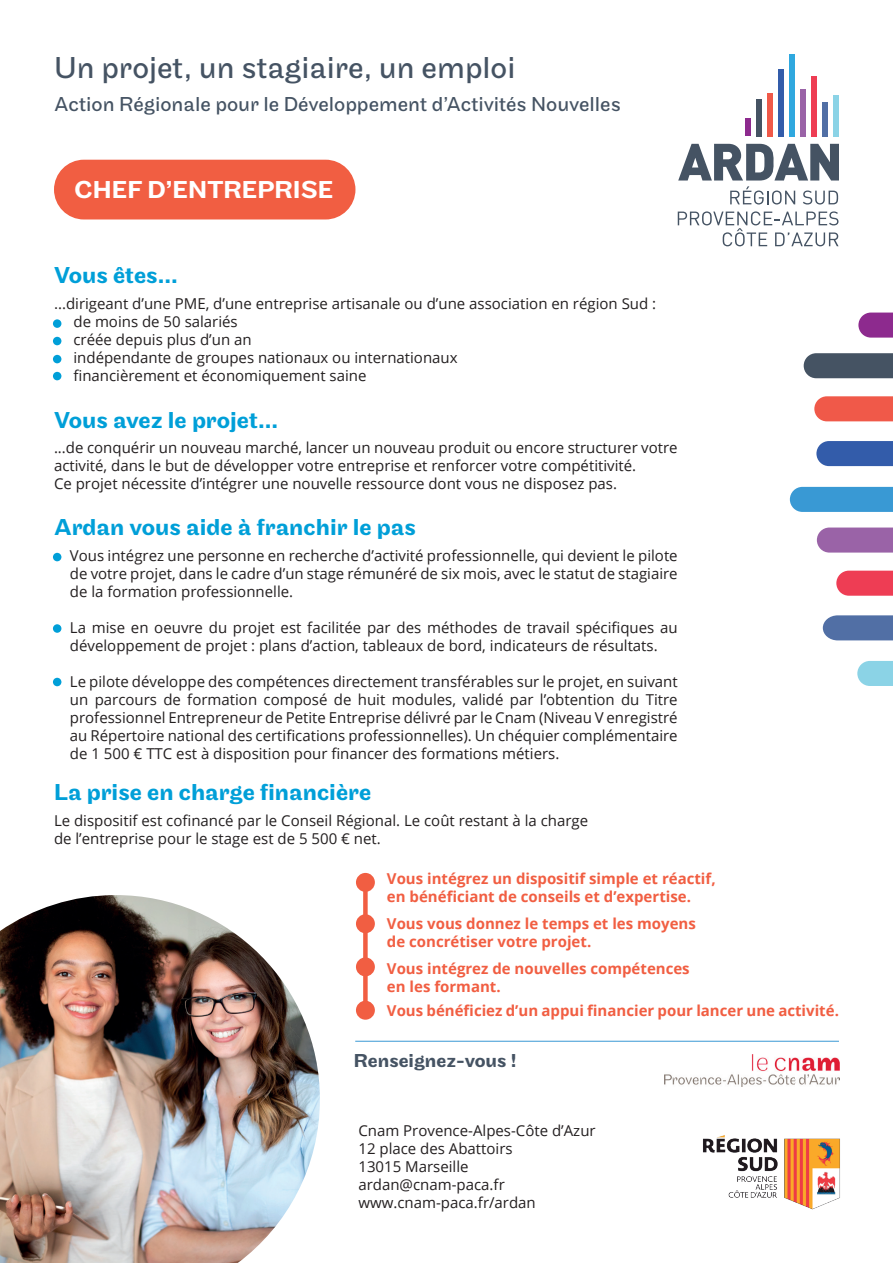
<style>
.page{position:relative;width:893px;height:1263px;background:#fff}
.page>*{position:absolute;margin:0;border:0;box-sizing:border-box;transform-origin:0 0}
.t1{font:31.5px "Maple";color:#455363}
.t2{font:500 25.5px "Maple";color:#fff}
.t3{font:500 24px "Maple";color:#009fd8}
.t4{font:21px "Maple";color:#455363}
.t5{font:500 19.5px "Maple";color:#455363}
.t6{font:15px/18px "Open Sans";color:#231f20}
.t7{font:700 15px/18px "Open Sans";color:#f15e42}
.s1{font-family:"Maple"}
</style>
<div class="page">
<svg style="left:678px;top:144px;width:161px;height:60px"></svg>
<svg style="left:678px;top:211px;width:160px;height:35px"></svg>
<div style="left:789px;top:54px;width:6px;height:82px;background:#2fa8df"></div>
<div style="left:778px;top:69px;width:6px;height:67px;background:#335caa"></div>
<div style="left:800px;top:89px;width:6px;height:47px;background:#9a63a7"></div>
<div style="left:811px;top:76px;width:6px;height:60px;background:#ee3d54"></div>
<div style="left:822px;top:102px;width:6px;height:34px;background:#516fa5"></div>
<div style="left:756px;top:99px;width:6px;height:37px;background:#455363"></div>
<div style="left:745px;top:118px;width:6px;height:18px;background:#8d2a8e"></div>
<div style="left:833px;top:95px;width:6px;height:41px;background:#8bd3e6"></div>
<div style="left:767px;top:93px;width:6px;height:43px;background:#f05949"></div>
<div style="left:54px;top:160px;width:301px;height:59px;background:#f15e42;border-radius:30px"></div>
<svg style="left:857px;top:661px;width:36px;height:25px"></svg>
<svg style="left:823px;top:615px;width:70px;height:25px;background:#5a76a9"></svg>
<svg style="left:836px;top:571px;width:57px;height:25px"></svg>
<svg style="left:817px;top:527px;width:76px;height:26px;background:#a06dad"></svg>
<svg style="left:790px;top:486px;width:103px;height:26px;background:#449fd6"></svg>
<svg style="left:814px;top:396px;width:79px;height:25px;background:#f06151"></svg>
<svg style="left:816px;top:441px;width:77px;height:25px;background:#3b62ad"></svg>
<div style="left:804px;top:353px;width:89px;height:25px;background:#455363"></div>
<svg style="left:858px;top:313px;width:35px;height:25px"></svg>
<img style="left:0;top:895px;width:320px;height:368px">
<div style="left:356px;top:873px;width:19px;height:19px;background:#f15e42;border-radius:50%"></div>
<div style="left:356px;top:914px;width:19px;height:19px;background:#f15e42;border-radius:50%"></div>
<div style="left:356px;top:957px;width:19px;height:19px;background:#f15e42;border-radius:50%"></div>
<div style="left:356px;top:1001px;width:19px;height:19px;background:#f15e42;border-radius:50%"></div>
<div style="left:363px;top:879px;width:5px;height:136px;background:#f15e42"></div>
<hr style="left:355px;top:1041px;width:484px;height:1px;background:#3999d4">
<img style="left:665px;top:1055px;width:174px;height:31px">
<div style="left:53px;top:319px;width:8px;height:9px;background:#009fd8;border-radius:50%"></div>
<div style="left:53px;top:337px;width:8px;height:8px;background:#009fd8;border-radius:50%"></div>
<div style="left:53px;top:355px;width:8px;height:8px;background:#009fd8;border-radius:50%"></div>
<div style="left:53px;top:372px;width:8px;height:8px;background:#009fd8;border-radius:50%"></div>
<div style="left:53px;top:624px;width:8px;height:9px;background:#009fd8;border-radius:50%"></div>
<div style="left:53px;top:678px;width:8px;height:8px;background:#009fd8;border-radius:50%"></div>
<div style="left:53px;top:553px;width:8px;height:8px;background:#009fd8;border-radius:50%"></div>
<img style="left:703px;top:1135px;width:137px;height:75px">
<h1 class="t1" style="left:54px;top:49px;width:463px">Un projet, un stagiaire, un emploi</h1>
<h3 class="t4" style="left:54px;top:93px;width:568px">Action Régionale pour le Développement d’Activités Nouvelles</h3>
<h2 class="t2" style="left:75px;top:175px;width:260px">CHEF D’ENTREPRISE</h2>
<h3 class="t3" style="left:54px;top:262px;width:125px">Vous êtes...</h3>
<p class="t6" style="left:73px;top:294px;width:584px;text-indent:-20px"><span class="s1">.</span>..dirigeant d’une PME, d’une entreprise artisanale ou d’une association en région Sud : de moins de 50 salariés<br>créée depuis plus d’un an<br>indépendante de groupes nationaux ou internationaux<br>financièrement et économiquement saine</p>
<h3 class="t3" style="left:54px;top:406px;width:226px">Vous avez le projet...</h3>
<p class="t6" style="left:54px;top:438px;width:625px">...de conquérir un nouveau marché, lancer un nouveau produit ou encore structurer votre activité, dans le but de développer votre entreprise et renforcer votre compétitivité.<br>Ce projet nécessite d’intégrer une nouvelle ressource dont vous ne disposez pas.</p>
<h3 class="t3" style="left:54px;top:514px;width:363px">Ardan vous aide à franchir le pas</h3>
<p class="t6" style="left:70px;top:546px;width:609px;text-align:justify">Vous intégrez une personne en recherche d’activité professionnelle, qui devient le pilote de votre projet, dans le cadre d’un stage rémunéré de six mois, avec le statut de stagiaire de la formation professionnelle.</p>
<p class="t6" style="left:70px;top:618px;width:609px">La mise en oeuvre du projet est facilitée par des méthodes de travail spécifiques au développement de projet : plans d’action, tableaux de bord, indicateurs de résultats.</p>
<p class="t6" style="left:70px;top:672px;width:609px;text-align:justify">Le pilote développe des compétences directement transférables sur le projet, en suivant un parcours de formation composé de huit modules, validé par l’obtention du Titre professionnel Entrepreneur de Petite Entreprise délivré par le Cnam (Niveau V enregistré au Répertoire national des certifications professionnelles). Un chéquier complémentaire de 1 500 € TTC est à disposition pour financer des formations métiers.</p>
<h3 class="t3" style="left:54px;top:779px;width:319px">La prise en charge financière</h3>
<p class="t6" style="left:54px;top:811px;width:536px">Le dispositif est cofinancé par le Conseil Régional. Le coût restant à la charge de l’entreprise pour le stage est de 5 500 € net.</p>
<p class="t7" style="left:387px;top:869px;width:330px">Vous intégrez un dispositif simple et réactif, en bénéficiant de conseils et d’expertise.</p>
<p class="t7" style="left:387px;top:914px;width:310px">Vous vous donnez le temps et les moyens de concrétiser votre projet.</p>
<p class="t7" style="left:387px;top:959px;width:304px">Vous intégrez de nouvelles compétences en les formant.</p>
<p class="t7" style="left:387px;top:1001px;width:453px">Vous bénéficiez d’un appui financier pour lancer une activité.</p>
<h3 class="t5" style="left:354px;top:1049px;width:164px">Renseignez-vous !</h3>
<p class="t6" style="left:358px;top:1121px;width:239px">Cnam Provence-Alpes-Côte d’Azur<br>12 place des Abattoirs<br>13015 Marseille ardan@cnam-paca.fr www.cnam-paca.fr/ardan</p>
</div>
